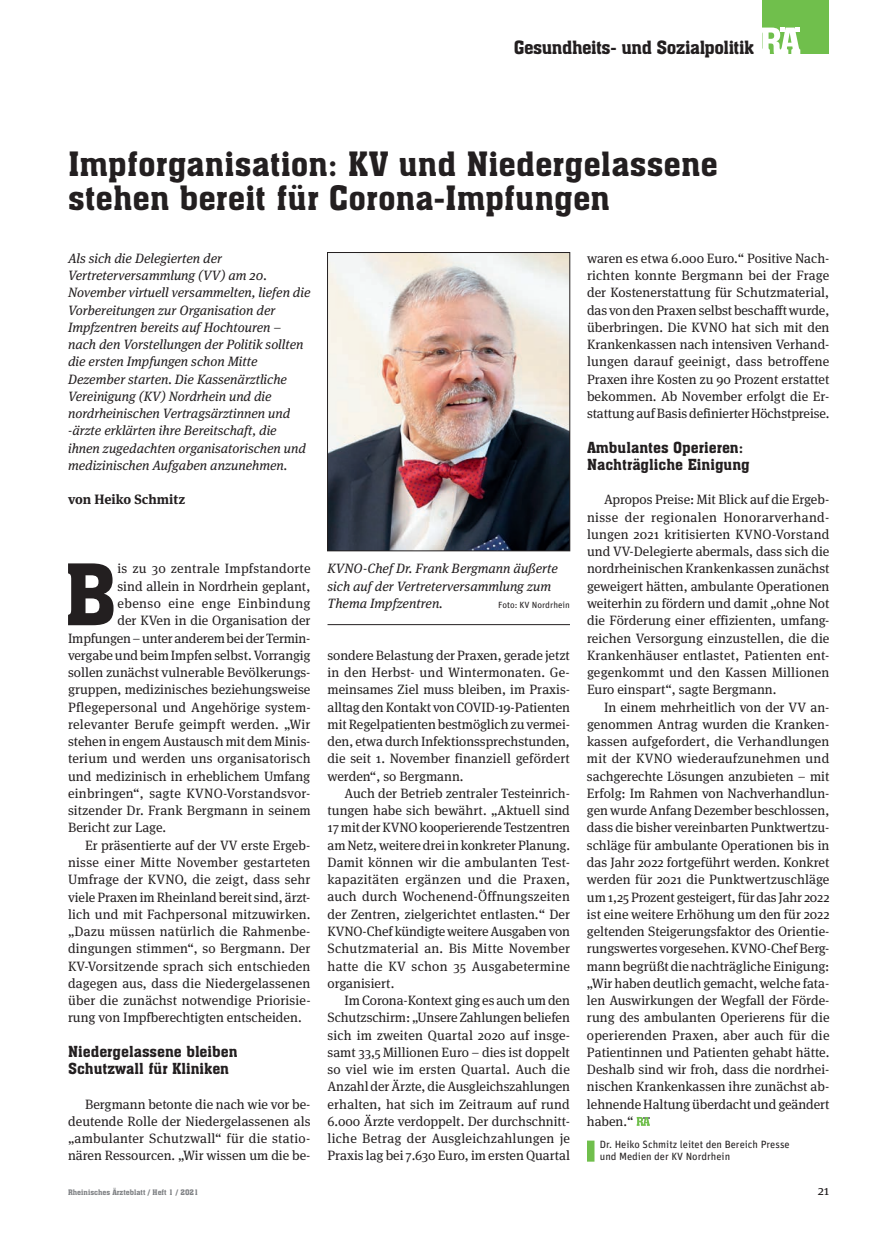
<style>
.page{position:relative;width:872px;height:1234px;background:#fff}
.page>*{position:absolute;margin:0;border:0;box-sizing:border-box;transform-origin:0 0}
.t1{font:83.1px "Aachen BT";color:#231f20}
.t2{font:33px/34.5px "Aachen BT";color:#231f20}
.t3{font:18px "Aachen BT";letter-spacing:-.025em;color:#231f20}
.t4{font:15px/17.2px "Aachen BT";color:#231f20}
.t5{font:13.5px/17.2px "Meta Serif OT";color:#231f20;text-align:justify}
.t6{font:italic 13.5px/17.2px "Meta Serif OT";color:#231f20}
.t7{font:13.5px "Meta Serif OT";letter-spacing:.02em;color:#231f20}
.t8{font:13.5px "Meta Serif OT";letter-spacing:.03em;color:#231f20}
.t9{font:700 13.5px "Meta Serif OT";color:#231f20}
.t10{font:10.5px/12px "Unit";color:#231f20}
.t11{font:9px "Unit";color:#231f20}
.t12{font:7.5px "Aachen BT";color:#808285}
</style>
<div class="page">
<div style="left:762px;top:0;width:67px;height:54px;background:#70bf4c"></div>
<svg style="left:762px;top:28px;width:38px;height:26px"></svg>
<svg style="left:636px;top:1117px;width:14px;height:8px"></svg>
<img style="left:329px;top:254px;width:239px;height:295px">
<div style="left:327px;top:252px;width:243px;height:299px;border:1px solid #231f20"></div>
<hr style="left:327px;top:624px;width:243px;height:1px;background:#231f20">
<div style="left:587px;top:1140px;width:7px;height:21px;background:#70bf4c"></div>
<h3 class="t3" style="left:514px;top:36px;width:241px">Gesundheits- und Sozialpolitik</h3>
<h2 class="t2" style="left:68px;top:146px;width:651px">Impforganisation: KV und Niedergelassene stehen bereit für Corona-Impfungen</h2>
<p class="t6" style="left:68px;top:249px;width:244px">Als sich die Delegierten der Vertreterversammlung (VV) am 20.<br>November virtuell versammelten, liefen die Vorbereitungen zur Organisation der Impfzentren bereits auf Hochtouren – nach den Vorstellungen der Politik sollten die ersten Impfungen schon Mitte Dezember starten. Die Kassenärztliche Vereinigung (KV) Nordrhein und die nordrheinischen Vertragsärztinnen und -ärzte erklärten ihre Bereitschaft, die ihnen zugedachten organisatorischen und medizinischen Aufgaben anzunehmen.</p>
<p class="t9" style="left:68px;top:491px;width:118px">von Heiko Schmitz</p>
<p class="t5" style="left:587px;top:249px;width:244px">waren es etwa 6.000 Euro.“ Positive Nach&shy;richten konnte Bergmann bei der Frage der Kostenerstattung für Schutzmaterial, das von den Praxen selbst beschafft wurde, überbringen. Die KVNO hat sich mit den Krankenkassen nach intensiven Verhand&shy;lungen darauf geeinigt, dass betroffene Praxen ihre Kosten zu 90 Prozent erstattet bekommen. Ab November erfolgt die Er&shy;stattung auf Basis definierter Höchstpreise.</p>
<p class="t4" style="left:587px;top:438px;width:164px">Ambulantes Operieren:<br>Nachträgliche Einigung</p>
<p class="t5" style="left:587px;top:491px;width:244px;text-indent:17px">Apropos Preise: Mit Blick auf die Ergeb&shy;nisse der regionalen Honorarverhand&shy;lungen 2021 kritisierten KVNO-Vorstand und VV-Delegierte abermals, dass sich die nordrheinischen Krankenkassen zunächst geweigert hätten, ambulante Operationen weiterhin zu fördern und damit „ohne Not die Förderung einer effizienten, umfang&shy;reichen Versorgung einzustellen, die die Krankenhäuser entlastet, Patienten ent&shy;gegenkommt und den Kassen Millionen Euro einspart“, sagte Bergmann.</p>
<p class="t5" style="left:587px;top:698px;width:244px;text-indent:17px">In einem mehrheitlich von der VV an&shy;genommen Antrag wurden die Kranken&shy;kassen aufgefordert, die Verhandlungen mit der KVNO wiederaufzunehmen und sachgerechte Lösungen anzubieten – mit Erfolg: Im Rahmen von Nachverhandlun&shy;gen wurde Anfang Dezember beschlossen, dass die bisher vereinbarten Punktwertzu&shy;schläge für ambulante Operationen bis in das Jahr 2022 fortgeführt werden. Konkret werden für 2021 die Punktwertzuschläge um 1,25 Prozent gesteigert, für das Jahr 2022 ist eine weitere Erhöhung um den für 2022 geltenden Steigerungsfaktor des Orientie&shy;rungswertes vorgesehen. KVNO-Chef Berg&shy;mann begrüßt die nachträgliche Einigung: „Wir haben deutlich gemacht, welche fata&shy;len Auswirkungen der Wegfall der Förde&shy;rung des ambulanten Operierens für die operierenden Praxen, aber auch für die Patientinnen und Patienten gehabt hätte.<br>Deshalb sind wir froh, dass die nordrhei&shy;nischen Krankenkassen ihre zunächst ab&shy;lehnende Haltung überdacht und geändert haben.“</p>
<p class="t10" style="left:600px;top:1138px;width:191px">Dr. Heiko Schmitz leitet den Bereich Presse und Medien der KV Nordrhein</p>
<h1 class="t1" style="left:64px;top:542px;width:55px">B</h1>
<p class="t5" style="left:117px;top:560px;width:195px">is zu 30 zentrale Impfstandorte</p>
<p class="t6" style="left:327px;top:560px;width:232px">KVNO-Chef Dr. Frank Bergmann äußerte sich auf der Vertreterversammlung zum<br>Thema Impfzentren.</p>
<p class="t5" style="left:117px;top:577px;width:194px">sind allein in Nordrhein geplant,</p>
<p class="t8" style="left:117px;top:594px;width:195px">ebenso eine enge Einbindung</p>
<p class="t5" style="left:117px;top:611px;width:194px">der KVen in die Organisation der</p>
<p class="t5" style="left:68px;top:629px;width:242px">Impfungen – unter anderem bei der Termin-</p>
<p class="t5" style="left:68px;top:646px;width:244px">vergabe und beim Impfen selbst. Vorrangig</p>
<p class="t5" style="left:68px;top:663px;width:244px">sollen zunächst vulnerable Bevölkerungs-</p>
<p class="t5" style="left:68px;top:680px;width:244px">gruppen, medizinisches beziehungsweise</p>
<p class="t5" style="left:68px;top:698px;width:243px">Pflegepersonal und Angehörige system-</p>
<p class="t5" style="left:68px;top:715px;width:244px">relevanter Berufe geimpft werden. „Wir</p>
<p class="t5" style="left:68px;top:732px;width:244px">stehen in engem Austausch mit dem Minis-</p>
<p class="t5" style="left:68px;top:749px;width:244px">terium und werden uns organisatorisch</p>
<p class="t5" style="left:68px;top:767px;width:244px">und medizinisch in erheblichem Umfang</p>
<p class="t7" style="left:68px;top:784px;width:242px">einbringen“, sagte KVNO-Vorstandsvor-</p>
<p class="t5" style="left:68px;top:801px;width:244px">sitzender Dr. Frank Bergmann in seinem</p>
<p class="t5" style="left:68px;top:818px;width:100px">Bericht zur Lage.</p>
<p class="t5" style="left:85px;top:836px;width:227px">Er präsentierte auf der VV erste Ergeb-</p>
<p class="t7" style="left:68px;top:853px;width:244px">nisse einer Mitte November gestarteten</p>
<p class="t5" style="left:68px;top:870px;width:244px">Umfrage der KVNO, die zeigt, dass sehr</p>
<p class="t5" style="left:68px;top:887px;width:244px">viele Praxen im Rheinland bereit sind, ärzt-</p>
<p class="t5" style="left:68px;top:905px;width:244px">lich und mit Fachpersonal mitzuwirken.</p>
<p class="t5" style="left:68px;top:922px;width:242px">„Dazu müssen natürlich die Rahmenbe-</p>
<p class="t5" style="left:68px;top:939px;width:244px">dingungen stimmen“, so Bergmann. Der</p>
<p class="t5" style="left:68px;top:956px;width:244px">KV-Vorsitzende sprach sich entschieden</p>
<p class="t5" style="left:68px;top:974px;width:244px">dagegen aus, dass die Niedergelassenen</p>
<p class="t5" style="left:68px;top:991px;width:244px">über die zunächst notwendige Priorisie-</p>
<p class="t5" style="left:68px;top:1008px;width:235px">rung von Impfberechtigten entscheiden.</p>
<p class="t4" style="left:68px;top:1042px;width:171px">Niedergelassene bleiben<br>Schutzwall für Kliniken</p>
<p class="t5" style="left:68px;top:1094px;width:244px;text-indent:17px">Bergmann betonte die nach wie vor be&shy;deutende Rolle der Niedergelassenen als „ambulanter Schutzwall“ für die statio&shy;nären Ressourcen. „Wir wissen um die be-</p>
<p class="t11" style="left:498px;top:599px;width:73px">Foto: KV Nordrhein</p>
<p class="t5" style="left:327px;top:646px;width:244px">sondere Belastung der Praxen, gerade jetzt in den Herbst- und Wintermonaten. Ge&shy;meinsames Ziel muss bleiben, im Praxis&shy;alltag den Kontakt von COVID-19-Patienten mit Regelpatienten bestmöglich zu vermei&shy;den, etwa durch Infektionssprechstunden, die seit 1. November finanziell gefördert werden“, so Bergmann.</p>
<p class="t5" style="left:327px;top:784px;width:244px;text-indent:17px">Auch der Betrieb zentraler Testeinrich&shy;tungen habe sich bewährt. „Aktuell sind 17 mit der KVNO kooperierende Testzentren am Netz, weitere drei in konkreter Planung.<br>Damit können wir die ambulanten Test&shy;kapazitäten ergänzen und die Praxen, auch durch Wochenend-Öffnungszeiten der Zentren, zielgerichtet entlasten.“ Der KVNO-Chef kündigte weitere Ausgaben von Schutzmaterial an. Bis Mitte November hatte die KV schon 35 Ausgabetermine organisiert.</p>
<p class="t5" style="left:327px;top:991px;width:244px;text-indent:17px">Im Corona-Kontext ging es auch um den Schutzschirm: „Unsere Zahlungen beliefen sich im zweiten Quartal 2020 auf insge&shy;samt 33,5 Millionen Euro – dies ist doppelt so viel wie im ersten Quartal. Auch die Anzahl der Ärzte, die Ausgleichszahlungen erhalten, hat sich im Zeitraum auf rund 6.000 Ärzte verdoppelt. Der durchschnitt&shy;liche Betrag der Ausgleichzahlungen je Praxis lag bei 7.630 Euro, im ersten Quartal</p>
<p class="t12" style="left:68px;top:1187px;width:132px">Rheinisches Ärzteblatt / Heft 1 / 2021</p>
<p class="t5" style="left:818px;top:1181px;width:13px">21</p>
</div>
